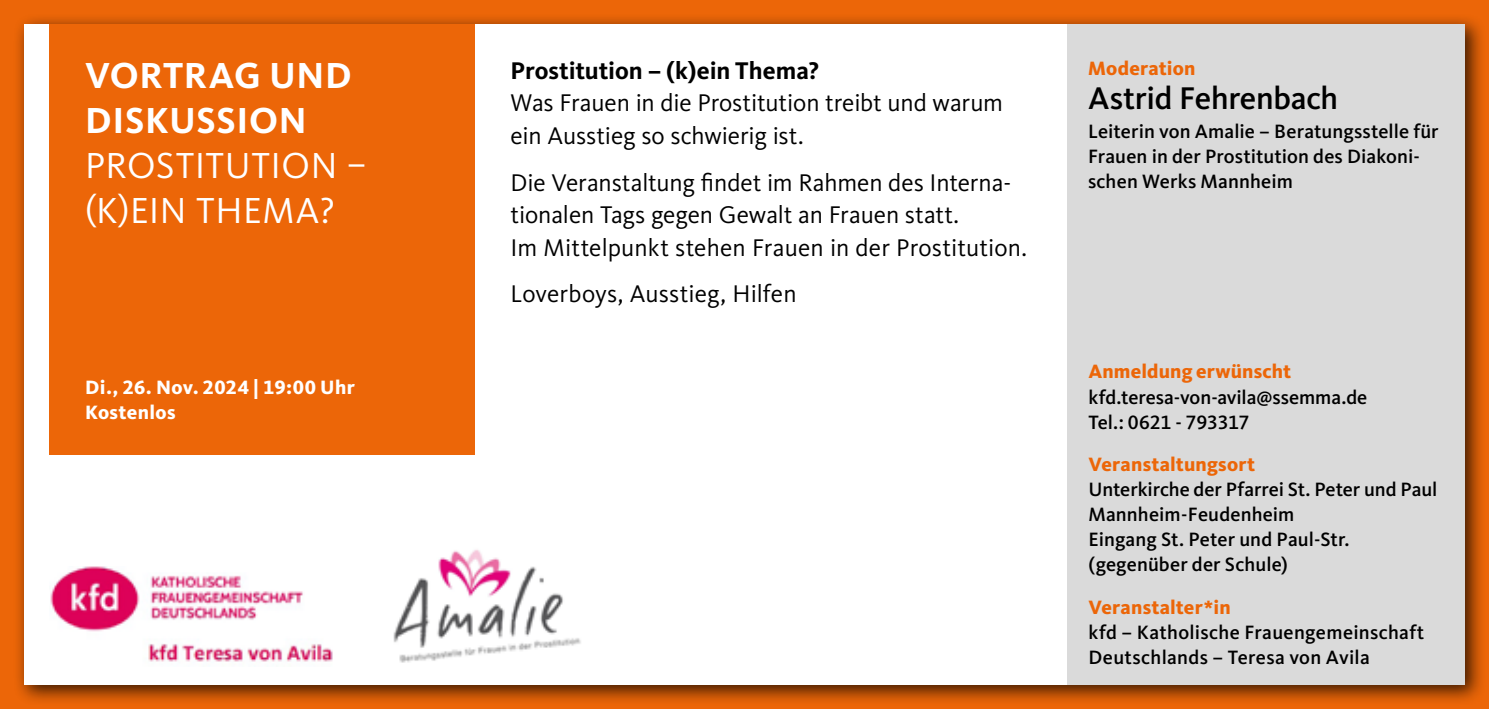
<style>
.page{position:relative;width:1489px;height:709px;background:#fff}
.page>*{position:absolute;margin:0;border:0;box-sizing:border-box;transform-origin:0 0}
.t1{font:37.5px/45px "Kievit OT";letter-spacing:.015em;color:#fff}
.t2{font:700 37.5px/45px "Kievit OT";letter-spacing:.015em;color:#fff}
.t3{font:500 32.5px "Kievit OT";letter-spacing:-.01em;color:#000}
.t4{font:25px/32.5px "Kievit OT";letter-spacing:-.005em;color:#000}
.t5{font:700 25px "Kievit OT";letter-spacing:-.005em;color:#000}
.t6{font:500 20px/25px "Kievit OT";letter-spacing:.005em;color:#000}
.t7{font:800 20px "Kievit OT";letter-spacing:.01em;color:#ec6608}
.t8{font:800 20px/25px "Kievit OT";letter-spacing:.02em;color:#fff}
</style>
<div class="page">
<div style="left:0;top:0;width:1488px;height:709px;background:#ec6608"></div>
<div style="left:13px;top:14px;width:1472px;height:692px;background:#000;opacity:.75"></div>
<div style="left:24px;top:24px;width:1440px;height:661px;background:#fff"></div>
<div style="left:1067px;top:24px;width:397px;height:661px;background:#dadada"></div>
<div style="left:50px;top:24px;width:425px;height:430px;background:#ec6608"></div>
<img style="left:50px;top:566px;width:283px;height:96px">
<img style="left:393px;top:549px;width:188px;height:114px">
<h1 class="t2" style="left:85px;top:53px;width:268px">VORTRAG UND<br>DISKUSSION</h1>
<h1 class="t1" style="left:85px;top:144px;width:283px">PROSTITUTION – (K)EIN THEMA?</h1>
<p class="t8" style="left:85px;top:374px;width:271px">Di., 26. Nov. 2024 | 19:00 Uhr<br>Kostenlos</p>
<p class="t5" style="left:510px;top:56px;width:310px">Prostitution – (k)ein Thema?</p>
<p class="t4" style="left:510px;top:87px;width:494px">Was Frauen in die Prostitution treibt und warum ein Ausstieg so schwierig ist.</p>
<p class="t4" style="left:510px;top:166px;width:518px">Die Veranstaltung findet im Rahmen des Interna&shy;tionalen Tags gegen Gewalt an Frauen statt.<br>Im Mittelpunkt stehen Frauen in der Prostitution.</p>
<p class="t4" style="left:510px;top:278px;width:287px">Loverboys, Ausstieg, Hilfen</p>
<p class="t7" style="left:1087px;top:56px;width:109px">Moderation</p>
<h2 class="t3" style="left:1087px;top:80px;width:252px">Astrid Fehrenbach</h2>
<p class="t6" style="left:1087px;top:119px;width:352px">Leiterin von Amalie – Beratungsstelle für<br>Frauen in der Prostitution des Diakoni&shy;schen Werks Mannheim</p>
<p class="t7" style="left:1088px;top:360px;width:204px">Anmeldung erwünscht</p>
<p class="t6" style="left:1088px;top:384px;width:280px">kfd.teresa-von-avila@ssemma.de<br>Tel.: 0621 - 793317</p>
<p class="t7" style="left:1088px;top:452px;width:168px">Veranstaltungsort</p>
<p class="t6" style="left:1088px;top:477px;width:350px">Unterkirche der Pfarrei St. Peter und Paul<br>Mannheim-Feudenheim<br>Eingang St. Peter und Paul-Str. (gegenüber der Schule)</p>
<p class="t7" style="left:1088px;top:595px;width:144px">Veranstalter*in</p>
<p class="t6" style="left:1088px;top:619px;width:337px">kfd – Katholische Frauengemeinschaft<br>Deutschlands – Teresa von Avila</p>
</div>
